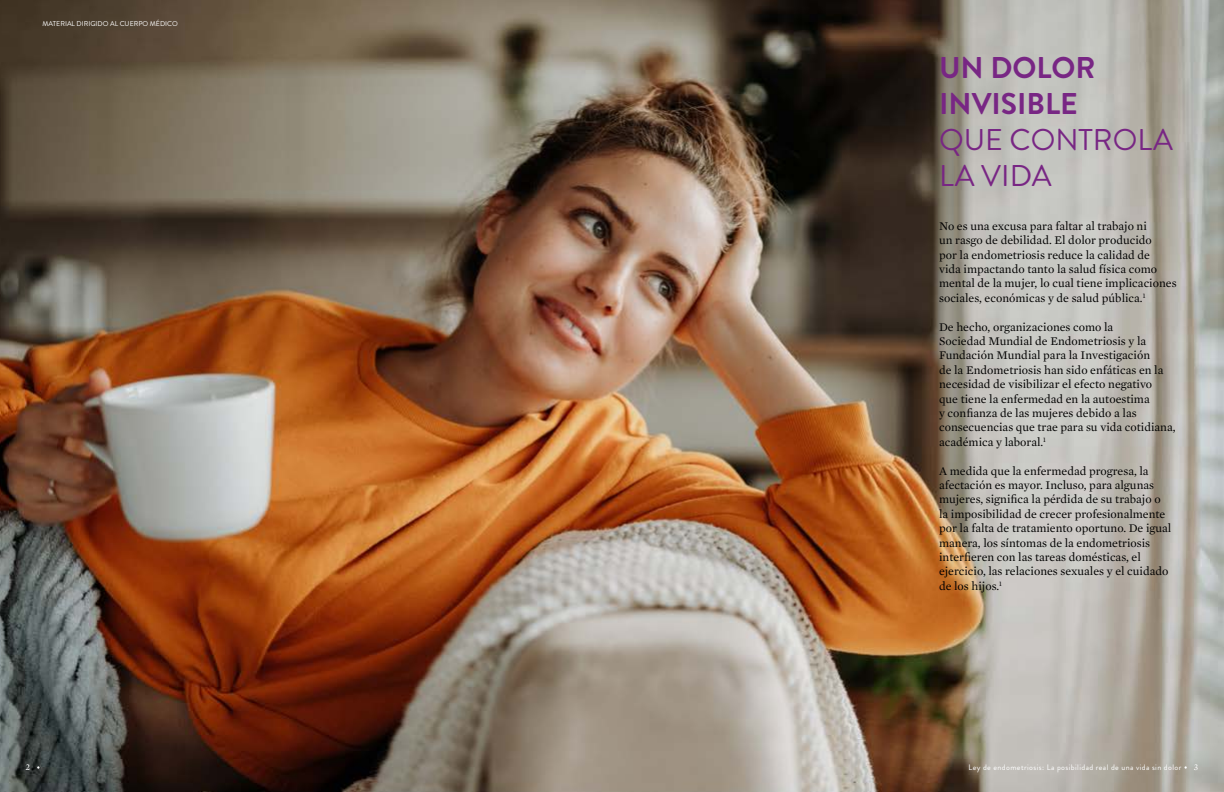
<style>
.page{position:relative;width:1224px;height:792px;background:#fff}
.page>*{position:absolute;margin:0;border:0;box-sizing:border-box;transform-origin:0 0}
.t1{font:30px/36px "Brandon Grotesque";color:#782684}
.t2{font:700 30px/36px "Brandon Grotesque";color:#782684}
.t3{font:12px/14.4px "Mercury Text G1";color:#000}
.t4{font:9px "Mercury Text G1 Roman SC";color:#fff}
.t5{font:8px "Brandon Grotesque";letter-spacing:.05em;color:#fff}
.t6{font:7px "Brandon Grotesque";color:#fff}
</style>
<div class="page">
<img style="left:0;top:0;width:1224px;height:792px">
<p class="t6" style="left:43px;top:19px;width:137px">MATERIAL DIRIGIDO AL CUERPO MÉDICO</p>
<h1 class="t2" style="left:939px;top:50px;width:158px">UN DOLOR<br>INVISIBLE</h1>
<h1 class="t1" style="left:939px;top:122px;width:235px">QUE CONTROLA<br>LA VIDA</h1>
<p class="t3" style="left:939px;top:218px;width:239px">No es una excusa para faltar al trabajo ni<br>un rasgo de debilidad. El dolor producido<br>por la endometriosis reduce la calidad de<br>vida impactando tanto la salud física como mental de la mujer, lo cual tiene implicaciones sociales, económicas y de salud pública.<sup>1</sup></p>
<p class="t3" style="left:939px;top:319px;width:238px">De hecho, organizaciones como la<br>Sociedad Mundial de Endometriosis y la Fundación Mundial para la Investigación<br>de la Endometriosis han sido enfáticas en la necesidad de visibilizar el efecto negativo<br>que tiene la enfermedad en la autoestima<br>y confianza de las mujeres debido a las consecuencias que trae para su vida cotidiana, académica y laboral.<sup>1</sup></p>
<p class="t3" style="left:939px;top:463px;width:234px">A medida que la enfermedad progresa, la afectación es mayor. Incluso, para algunas mujeres, significa la pérdida de su trabajo o la imposibilidad de crecer profesionalmente por la falta de tratamiento oportuno. De igual manera, los síntomas de la endometriosis interfieren con las tareas domésticas, el ejercicio, las relaciones sexuales y el cuidado de los hijos.<sup>1</sup></p>
<p class="t4" style="left:25px;top:762px;width:6px">2</p>
<p class="t5" style="left:968px;top:762px;width:215px">Ley de endometriosis: La posibilidad real de una vida sin dolor</p>
<p class="t4" style="left:1194px;top:762px;width:6px">3</p>
</div>
